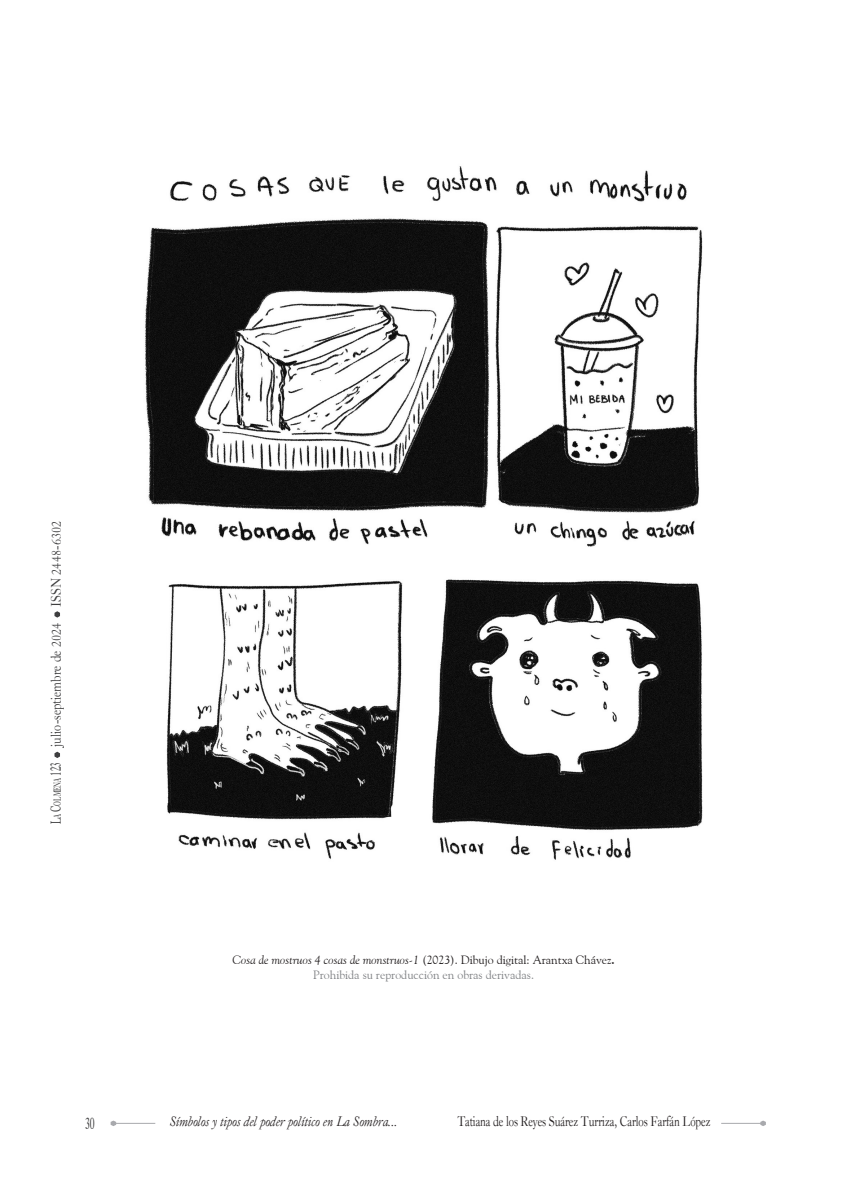
<style>
.page{position:relative;width:851px;height:1191px;background:#fff}
.page>*{position:absolute;margin:0;border:0;box-sizing:border-box;transform-origin:0 0}
.t1{font:16.5px "Dutch 766 BT Roman A";color:#3e3e3f;scale:.6 1}
.t2{font:15px "Caslon Old Face BT";letter-spacing:-.01em;color:#231f20;scale:.8 1}
.t3{font:15px "Caslon Old Face BT";color:#3e3e3f;scale:.9 1}
.t4{font:italic 15px "Caslon Old Face BT";color:#231f20;scale:.9 1}
.FICHA_TÉCNICA{font:12px "Goudy Old Style BT";color:#231f20}
.FICHA_TÉCNICA-2{font:12px "Goudy Old Style BT";color:#808285}
.s1{font-family:"Dutch 766 BT Roman A"}
.s2{font-family:"Dutch 766 BT Roman A";font-size:10.5px}
.s3{font-style:italic}
.s4{font-weight:700}
</style>
<div class="page">
<svg style="left:759px;top:1120px;width:7px;height:6px"></svg>
<hr style="left:721px;top:1123px;width:42px;height:1px;background:#a8a9ad">
<svg style="left:110px;top:1120px;width:7px;height:6px"></svg>
<hr style="left:113px;top:1123px;width:42px;height:1px;background:#a8a9ad">
<svg style="left:54px;top:611px;width:6px;height:7px"></svg>
<svg style="left:54px;top:751px;width:6px;height:7px"></svg>
<img style="left:145px;top:166px;width:558px;height:694px">
<p class="t3" style="left:47px;top:824px;width:339px;rotate:-90deg"><span class="s1">L</span><span class="s2">a</span> <span class="s1">C</span><span class="s2">olmena</span> <span class="s1">123</span> julio-septiembre de 2024 ISSN 2448-6302</p>
<p class="FICHA_TÉCNICA" style="left:232px;top:952px;width:383px"><span class="s3">Cosa de mostruos 4 cosas de monstruos-1</span> (2023). Dibujo digital: Arantxa Chávez<span class="s4">.</span></p>
<p class="FICHA_TÉCNICA-2" style="left:313px;top:967px;width:222px">Prohibida su reproducción en obras derivadas.</p>
<h1 class="t1" style="left:85px;top:1113px;width:18px">30</h1>
<p class="t4" style="left:170px;top:1113px;width:255px">Símbolos y tipos del poder político en La Sombra...</p>
<p class="t2" style="left:457px;top:1112px;width:318px">Tatiana de los Reyes Suárez Turriza, Carlos Farfán López</p>
</div>
